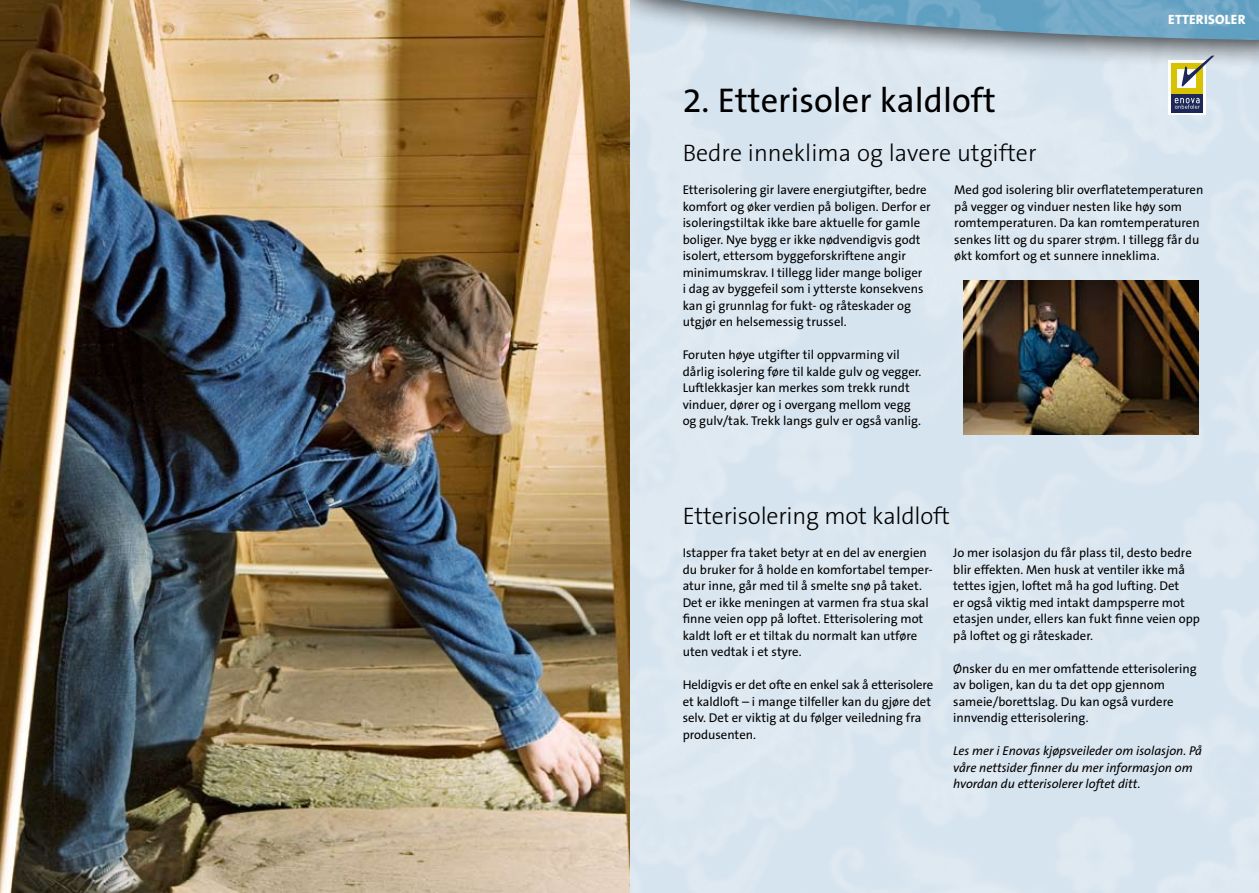
<style>
.page{position:relative;width:1259px;height:893px;background:#fff}
.page>*{position:absolute;margin:0;border:0;box-sizing:border-box;transform-origin:0 0}
.t1{font:34.5px "The Sans B5 Plain";color:#000}
.t2{font:300 24px "The Sans B3";color:#000}
.t3{font:800 13.5px "The Sans B8";letter-spacing:.02em;color:#fff}
.t4{font:12.75px/16.5px "The Sans B5 Plain";color:#000}
.t5{font:italic 12.75px/16.5px "The Sans B5 Plain";color:#000}
</style>
<div class="page">
<div style="left:629px;top:68px;width:630px;height:825px;background:#dae6f0"></div>
<div style="left:609px;top:0;width:650px;height:68px;background:#000;opacity:.75"></div>
<img style="left:679px;top:0;width:580px;height:40px">
<img style="left:0;top:0;width:629px;height:893px">
<img style="left:963px;top:281px;width:235px;height:154px">
<div style="left:1168px;top:61px;width:37px;height:54px;background:linear-gradient(to bottom,#fff,#fff)"></div>
<div style="left:1171px;top:63px;width:32px;height:32px;background:#d7c300"></div>
<div style="left:1177px;top:70px;width:19px;height:18px;background:#fff"></div>
<svg style="left:1181px;top:55px;width:33px;height:32px"></svg>
<div style="left:1171px;top:94px;width:32px;height:18px;background:#1d2858"></div>
<svg style="left:1174px;top:98px;width:25px;height:11px"></svg>
<h1 class="t1" style="left:682px;top:83px;width:315px">2. Etterisoler kaldloft</h1>
<h2 class="t2" style="left:682px;top:140px;width:355px">Bedre inneklima og lavere utgifter</h2>
<p class="t3" style="left:1168px;top:12px;width:79px">ETTERISOLER</p>
<p class="t4" style="left:682px;top:182px;width:250px">Etterisolering gir lavere energiutgifter, bedre komfort og øker verdien på boligen. Derfor er isoleringstiltak ikke bare aktuelle for gamle boliger. Nye bygg er ikke nødvendigvis godt isolert, ettersom byggeforskriftene angir minimumskrav. I tillegg lider mange boliger<br>i dag av byggefeil som i ytterste konsekvens kan gi grunnlag for fukt- og råteskader og utgjør en helsemessig trussel.</p>
<p class="t4" style="left:682px;top:347px;width:240px">Foruten høye utgifter til oppvarming vil dårlig isolering føre til kalde gulv og vegger.<br>Luftlekkasjer kan merkes som trekk rundt vinduer, dører og i overgang mellom vegg og gulv/tak. Trekk langs gulv er også vanlig.</p>
<p class="t4" style="left:954px;top:182px;width:251px">Med god isolering blir overflatetemperaturen på vegger og vinduer nesten like høy som romtemperaturen. Da kan romtemperaturen senkes litt og du sparer strøm. I tillegg får du økt komfort og et sunnere inneklima.</p>
<h2 class="t2" style="left:682px;top:503px;width:269px">Etterisolering mot kaldloft</h2>
<p class="t4" style="left:682px;top:545px;width:252px">Istapper fra taket betyr at en del av energien du bruker for å holde en komfortabel temper&shy;atur inne, går med til å smelte snø på taket.<br>Det er ikke meningen at varmen fra stua skal finne veien opp på loftet. Etterisolering mot kaldt loft er et tiltak du normalt kan utføre uten vedtak i et styre.</p>
<p class="t4" style="left:682px;top:677px;width:252px">Heldigvis er det ofte en enkel sak å etterisolere et kaldloft – i mange tilfeller kan du gjøre det selv. Det er viktig at du følger veiledning fra produsenten.</p>
<p class="t4" style="left:953px;top:545px;width:248px">Jo mer isolasjon du får plass til, desto bedre blir effekten. Men husk at ventiler ikke må tettes igjen, loftet må ha god lufting. Det<br>er også viktig med intakt dampsperre mot etasjen under, ellers kan fukt finne veien opp på loftet og gi råteskader.</p>
<p class="t4" style="left:953px;top:661px;width:245px">Ønsker du en mer omfattende etterisolering av boligen, kan du ta det opp gjennom sameie/borettslag. Du kan også vurdere innvendig etterisolering.</p>
<p class="t5" style="left:953px;top:743px;width:250px">Les mer i Enovas kjøpsveileder om isolasjon. På våre nettsider finner du mer informasjon om hvordan du etterisolerer loftet ditt.</p>
</div>
